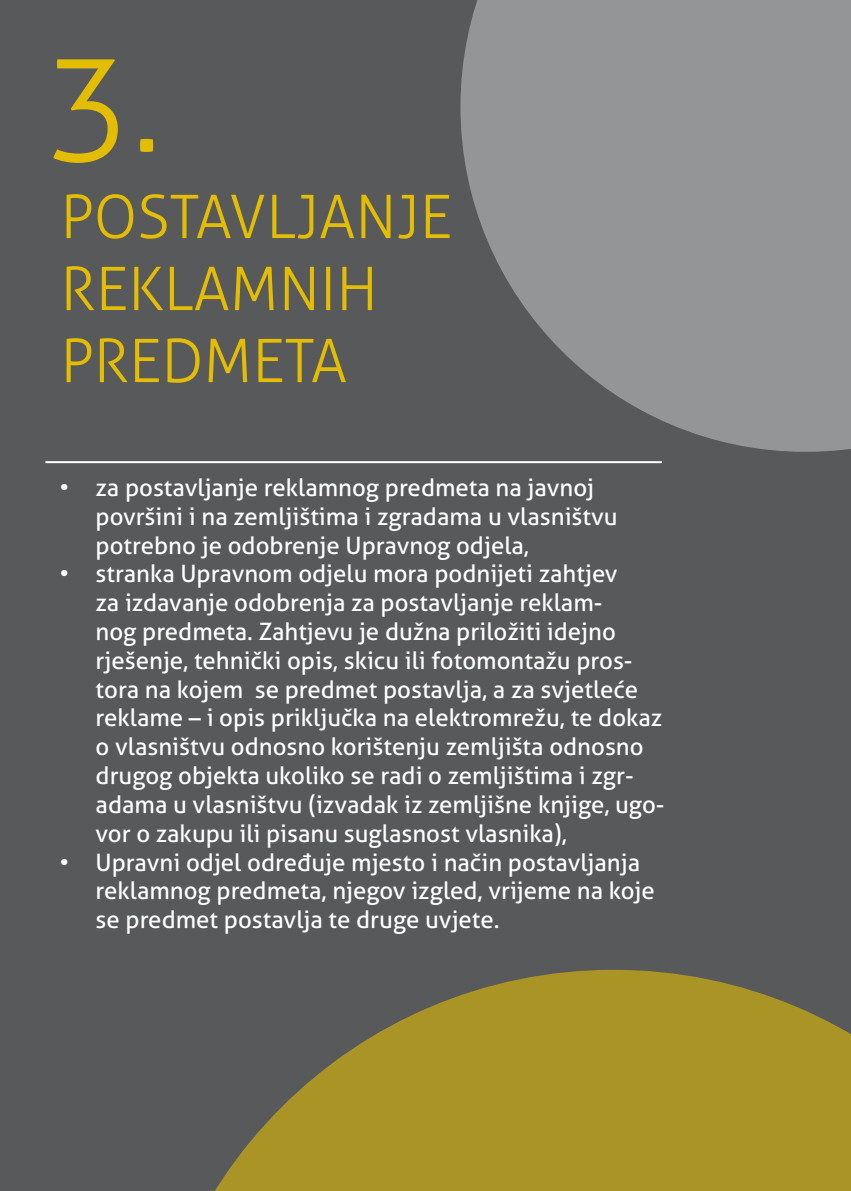
<style>
.page{position:relative;width:851px;height:1191px;background:#fff}
.page>*{position:absolute;margin:0;border:0;box-sizing:border-box;transform-origin:0 0}
.t1{font:300 144px "Aller";color:#e3bc04}
.t2{font:300 60px/72px "Aller";color:#e3bc04}
.t3{font:24px/28.8px "Aller";color:#fff}
</style>
<div class="page">
<div style="left:0;top:0;width:850px;height:1191px;background:#58595b"></div>
<hr style="left:45px;top:461px;width:616px;height:2px;background:#fff">
<svg style="left:460px;top:0;width:390px;height:452px;background:#8a8b8d"></svg>
<svg style="left:215px;top:969px;width:635px;height:222px;fill:#ab9426"></svg>
<h1 class="t1" style="left:45px;top:14px;width:117px">3.</h1>
<h2 class="t2" style="left:60px;top:181px;width:393px">POSTAVLJANJE<br>REKLAMNIH<br>PREDMETA</h2>
<p class="t3" style="left:96px;top:473px;width:523px;text-indent:-36px">• za postavljanje reklamnog predmeta na javnoj površini i na zemljištima i zgradama u vlasništvu potrebno je odobrenje Upravnog odjela,</p>
<p class="t3" style="left:96px;top:559px;width:570px;text-indent:-36px">• stranka Upravnom odjelu mora podnijeti zahtjev<br>za izdavanje odobrenja za postavljanje reklam-<br>nog predmeta. Zahtjevu je dužna priložiti idejno rješenje, tehnički opis, skicu ili fotomontažu pros&shy;tora na kojem se predmet postavlja, a za svjetleće reklame – i opis priključka na elektromrežu, te dokaz o vlasništvu odnosno korištenju zemljišta odnosno drugog objekta ukoliko se radi o zemljištima i zgr&shy;adama u vlasništvu (izvadak iz zemljišne knjige, ugo&shy;vor o zakupu ili pisanu suglasnost vlasnika),</p>
<p class="t3" style="left:96px;top:847px;width:560px;text-indent:-36px">• Upravni odjel određuje mjesto i način postavljanja reklamnog predmeta, njegov izgled, vrijeme na koje se predmet postavlja te druge uvjete.</p>
</div>
